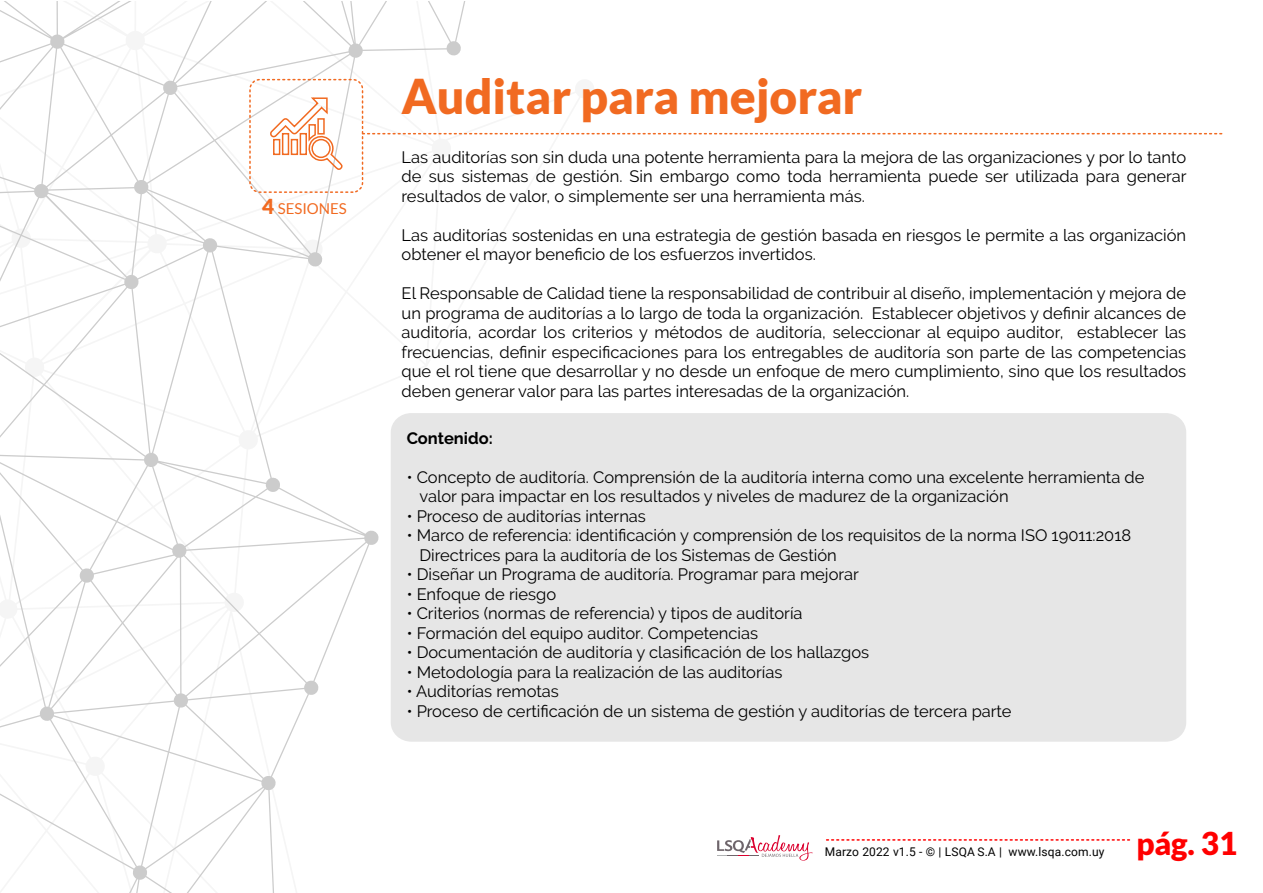
<style>
.page{position:relative;width:1263px;height:893px;background:#fff}
.page>*{position:absolute;margin:0;border:0;box-sizing:border-box;transform-origin:0 0}
.t1{font:900 48px "Lato";color:#f16a21}
.t2{font:900 31.5px "Lato";color:#f00}
.t3{font:16.5px/19.5px "Raleway";color:#000}
.t4{font:700 16.5px "Raleway";color:#000}
.t5{font:15px "Lato";letter-spacing:-.005em;color:#f16a21}
.t6{font:12px "Roboto";letter-spacing:.01em;color:#020202}
.s1{font-weight:900;font-size:20.55px}
</style>
<div class="page">
<svg style="left:827px;top:839px;width:302px;height:2px"></svg>
<svg style="left:717px;top:835px;width:96px;height:25px"></svg>
<svg style="left:0;top:2px;width:517px;height:891px"></svg>
<svg style="left:285px;top:434px;width:30px;height:30px"></svg>
<svg style="left:30px;top:69px;width:31px;height:31px"></svg>
<svg style="left:81px;top:447px;width:31px;height:31px"></svg>
<svg style="left:130px;top:759px;width:31px;height:31px"></svg>
<svg style="left:119px;top:335px;width:31px;height:31px"></svg>
<div style="left:391px;top:413px;width:795px;height:329px;background:#e6e6e6;border-radius:20px"></div>
<svg style="left:363px;top:133px;width:860px;height:1px"></svg>
<div style="left:249px;top:79px;width:114px;height:114px;border:2px dashed #f16a21;border-radius:10px"></div>
<svg style="left:269px;top:97px;width:74px;height:74px"></svg>
<p class="t5" style="left:262px;top:202px;width:86px"><span class="s1">4</span> SESIONES</p>
<h1 class="t1" style="left:402px;top:75px;width:462px">Auditar para mejorar</h1>
<p class="t3" style="left:402px;top:147px;width:786px;text-align:justify">Las auditorías son sin duda una potente herramienta para la mejora de las organizaciones y por lo tanto de sus sistemas de gestión. Sin embargo como toda herramienta puede ser utilizada para generar resultados de valor, o simplemente ser una herramienta más.</p>
<p class="t3" style="left:402px;top:225px;width:786px">Las auditorías sostenidas en una estrategia de gestión basada en riesgos le permite a las organización obtener el mayor beneficio de los esfuerzos invertidos.</p>
<p class="t3" style="left:402px;top:284px;width:786px;text-align:justify">El Responsable de Calidad tiene la responsabilidad de contribuir al diseño, implementación y mejora de un programa de auditorías a lo largo de toda la organización. Establecer objetivos y definir alcances de auditoría, acordar los criterios y métodos de auditoría, seleccionar al equipo auditor, establecer las frecuencias, definir especificaciones para los entregables de auditoría son parte de las competencias que el rol tiene que desarrollar y no desde un enfoque de mero cumplimiento, sino que los resultados deben generar valor para las partes interesadas de la organización.</p>
<p class="t4" style="left:407px;top:428px;width:88px">Contenido:</p>
<p class="t3" style="left:419px;top:467px;width:727px;text-indent:-13px">• Concepto de auditoría. Comprensión de la auditoría interna como una excelente herramienta de valor para impactar en los resultados y niveles de madurez de la organización</p>
<p class="t3" style="left:407px;top:506px;width:241px">• Proceso de auditorías internas</p>
<p class="t3" style="left:419px;top:526px;width:713px;text-indent:-13px">• Marco de referencia: identificación y comprensión de los requisitos de la norma ISO 19011:2018<br>Directrices para la auditoría de los Sistemas de Gestión</p>
<p class="t3" style="left:407px;top:565px;width:454px">• Diseñar un Programa de auditoría. Programar para mejorar</p>
<p class="t3" style="left:407px;top:584px;width:151px">• Enfoque de riesgo</p>
<p class="t3" style="left:407px;top:604px;width:397px">• Criterios (normas de referencia) y tipos de auditoría</p>
<p class="t3" style="left:407px;top:623px;width:353px">• Formación del equipo auditor. Competencias</p>
<p class="t3" style="left:407px;top:643px;width:464px">• Documentación de auditoría y clasificación de los hallazgos</p>
<p class="t3" style="left:407px;top:662px;width:377px">• Metodología para la realización de las auditorías</p>
<p class="t3" style="left:407px;top:682px;width:154px">• Auditorías remotas</p>
<p class="t3" style="left:407px;top:701px;width:606px">• Proceso de certificación de un sistema de gestión y auditorías de tercera parte</p>
<p class="t6" style="left:825px;top:847px;width:281px">Marzo 2022 v1.5 - © | LSQA S.A | www.lsqa.com.uy</p>
<h2 class="t2" style="left:1136px;top:829px;width:102px">pág. 31</h2>
</div>
